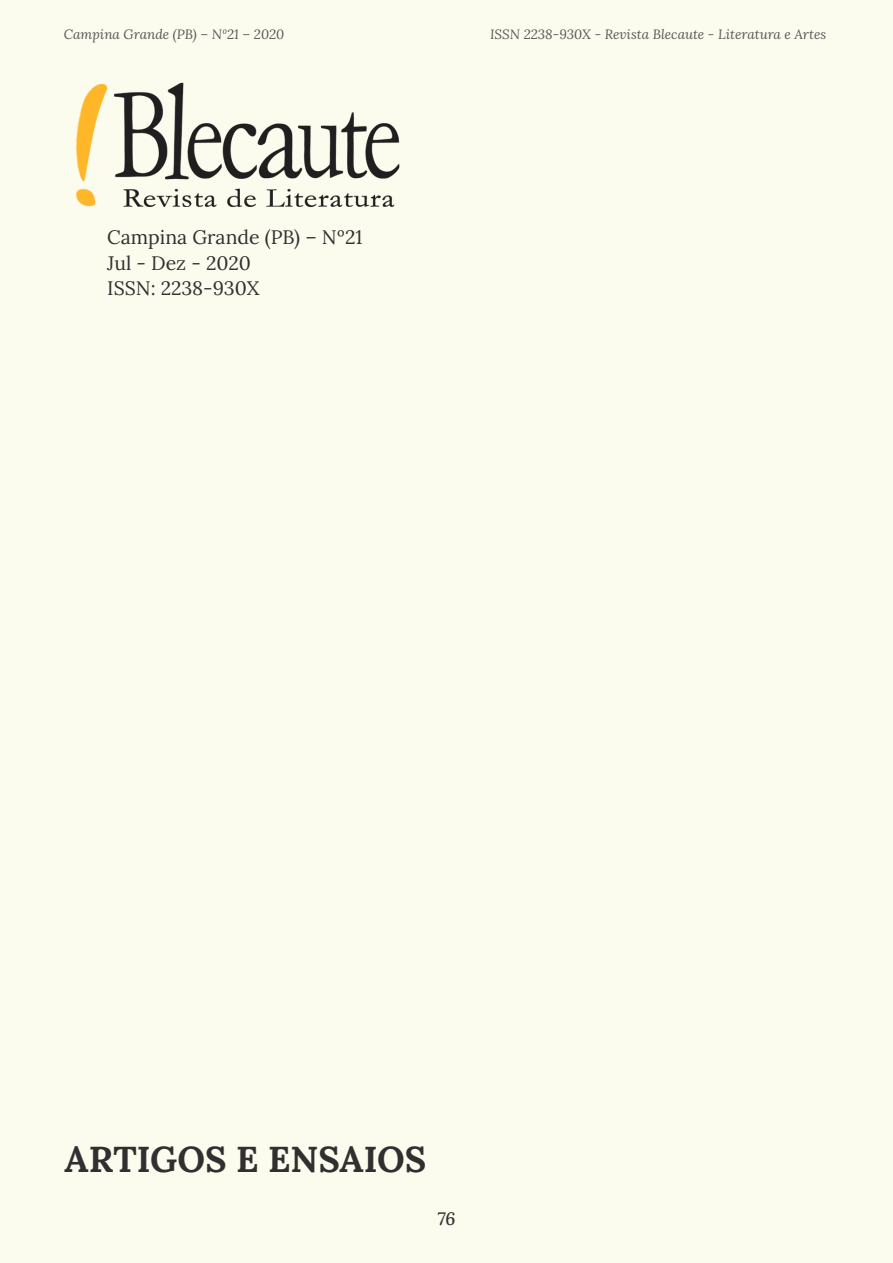
<style>
.page{position:relative;width:893px;height:1263px;background:#fbfced}
.page>*{position:absolute;margin:0;border:0;box-sizing:border-box;transform-origin:0 0}
.TEXTO_GERAL{font:700 36px "Lora";color:#312f30}
.TEXTO_GERAL-2{font:19.5px "Lora";color:#312f30}
.t1{font:italic 500 18px "Lora";color:#312f30}
.t2{font:italic 13.5px "Lora";color:#57585a}
</style>
<div class="page">
<img style="left:76px;top:82px;width:324px;height:125px">
<p class="t2" style="left:64px;top:25px;width:222px">Campina Grande (PB) – Nº21 – 2020</p>
<p class="t2" style="left:490px;top:25px;width:338px">ISSN 2238-930X - Revista Blecaute - Literatura e Artes</p>
<p class="TEXTO_GERAL-2" style="left:107px;top:223px;width:257px">Campina Grande (PB) – Nº21</p>
<p class="TEXTO_GERAL-2" style="left:107px;top:248px;width:145px">Jul - Dez - 2020</p>
<p class="TEXTO_GERAL-2" style="left:107px;top:274px;width:154px">ISSN: 2238-930X</p>
<p class="TEXTO_GERAL" style="left:65px;top:1129px;width:363px">ARTIGOS E ENSAIOS</p>
<h3 class="t1" style="left:437px;top:1206px;width:20px">76</h3>
</div>
